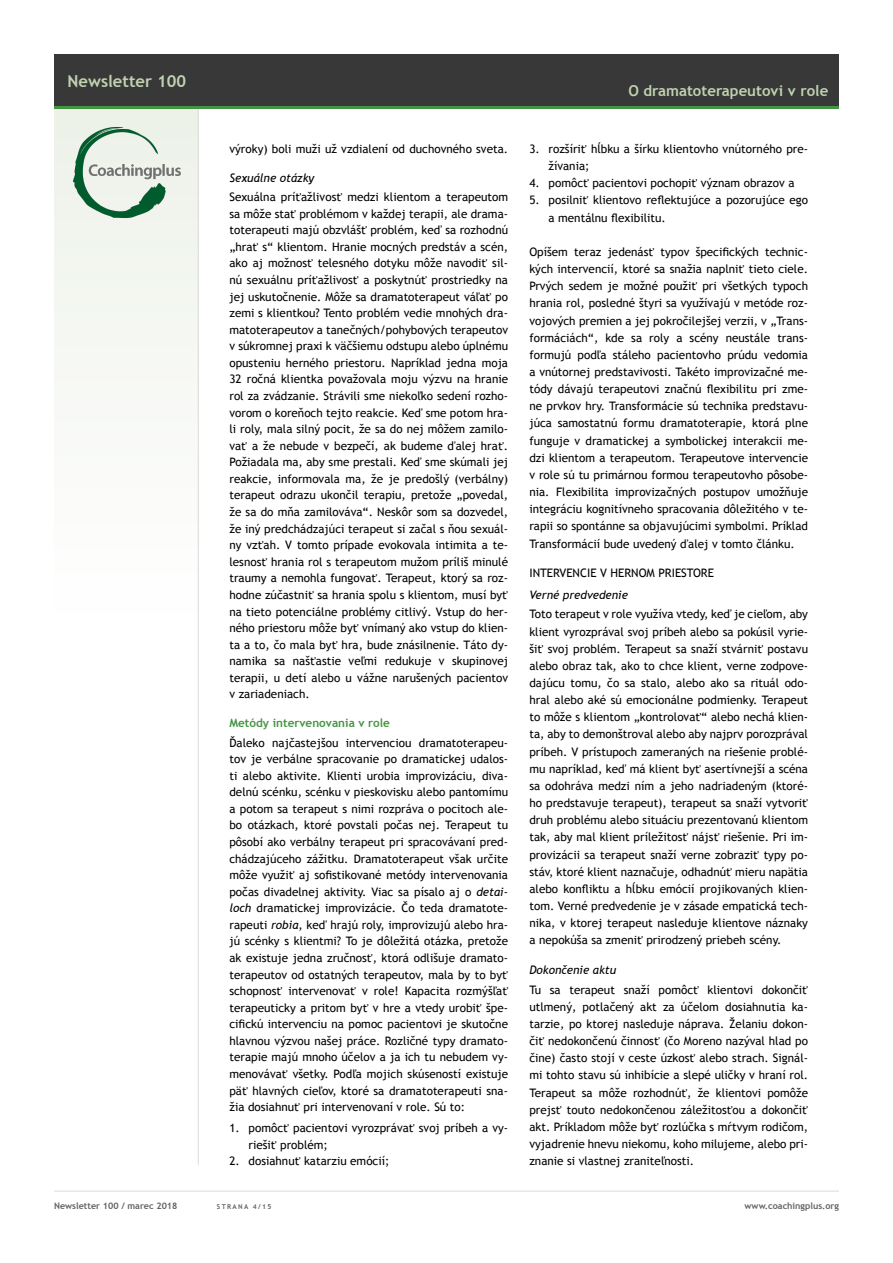
<style>
.page{position:relative;width:893px;height:1263px;background:#fff}
.page>*{position:absolute;margin:0;border:0;box-sizing:border-box;transform-origin:0 0}
.t1{font:700 16.5px "Trebuchet MS";color:#c0d2b0}
.t2{font:700 15px "Trebuchet MS";color:#c0d2b0}
.t3{font:11.7px/16.5px "Trebuchet MS";color:#000;text-align:justify}
.t4{font:italic 11.7px "Trebuchet MS";color:#000}
.t5{font:700 11.7px "Trebuchet MS";color:#449542}
.t6{font:700 9px "Trebuchet MS";color:#636362}
.t7{font:700 6.75px "Trebuchet MS";letter-spacing:.2em;color:#636362}
.s1{font-style:italic}
</style>
<div class="page">
<div style="left:54px;top:106px;width:145px;height:525px;background:#f7f9f5"></div>
<hr style="left:54px;top:1191px;width:785px;height:1px;background:#dadad9">
<hr style="left:198px;top:108px;width:1px;height:1057px;background:#dadad9">
<div style="left:54px;top:54px;width:785px;height:53px;background:#383838"></div>
<hr style="left:54px;top:106px;width:785px;height:3px;background:#449542">
<img style="left:74px;top:127px;width:106px;height:91px">
<h1 class="t1" style="left:68px;top:70px;width:120px">Newsletter 100</h1>
<p class="t3" style="left:229px;top:141px;width:280px">výroky) boli muži už vzdialení od duchovného sveta.</p>
<p class="t4" style="left:229px;top:171px;width:86px">Sexuálne otázky</p>
<p class="t3" style="left:229px;top:189px;width:280px">Sexuálna príťažlivosť medzi klientom a terapeutom sa môže stať problémom v každej terapii, ale drama&shy;toterapeuti majú obzvlášť problém, keď sa rozhodnú „hrať s“ klientom. Hranie mocných predstáv a scén, ako aj možnosť telesného dotyku môže navodiť sil&shy;nú sexuálnu príťažlivosť a poskytnúť prostriedky na jej uskutočnenie. Môže sa dramatoterapeut váľať po zemi s klientkou? Tento problém vedie mnohých dra&shy;matoterapeutov a tanečných/pohybových terapeutov v súkromnej praxi k väčšiemu odstupu alebo úplnému opusteniu herného priestoru. Napríklad jedna moja 32 ročná klientka považovala moju výzvu na hranie rol za zvádzanie. Strávili sme niekoľko sedení rozho&shy;vorom o koreňoch tejto reakcie. Keď sme potom hra&shy;li roly, mala silný pocit, že sa do nej môžem zamilo&shy;vať a že nebude v bezpečí, ak budeme ďalej hrať.<br>Požiadala ma, aby sme prestali. Keď sme skúmali jej reakcie, informovala ma, že je predošlý (verbálny) terapeut odrazu ukončil terapiu, pretože „povedal, že sa do mňa zamilováva“. Neskôr som sa dozvedel, že iný predchádzajúci terapeut si začal s ňou sexuál&shy;ny vzťah. V tomto prípade evokovala intimita a te&shy;lesnosť hrania rol s terapeutom mužom príliš minulé traumy a nemohla fungovať. Terapeut, ktorý sa roz&shy;hodne zúčastniť sa hrania spolu s klientom, musí byť na tieto potenciálne problémy citlivý. Vstup do her&shy;ného priestoru môže byť vnímaný ako vstup do klien&shy;ta a to, čo mala byť hra, bude znásilnenie. Táto dy&shy;namika sa našťastie veľmi redukuje v skupinovej terapii, u detí alebo u vážne narušených pacientov v zariadeniach.</p>
<p class="t5" style="left:229px;top:716px;width:162px">Metódy intervenovania v role</p>
<p class="t3" style="left:229px;top:734px;width:280px">Ďaleko najčastejšou intervenciou dramatoterapeu&shy;tov je verbálne spracovanie po dramatickej udalos&shy;ti alebo aktivite. Klienti urobia improvizáciu, diva&shy;delnú scénku, scénku v pieskovisku alebo pantomímu a potom sa terapeut s nimi rozpráva o pocitoch ale&shy;bo otázkach, ktoré povstali počas nej. Terapeut tu pôsobí ako verbálny terapeut pri spracovávaní pred&shy;chádzajúceho zážitku. Dramatoterapeut však určite môže využiť aj sofistikované metódy intervenovania počas divadelnej aktivity. Viac sa písalo aj o <span class="s1">detai&shy;loch</span> dramatickej improvizácie. Čo teda dramatote&shy;rapeuti <span class="s1">robia</span>, keď hrajú roly, improvizujú alebo hra&shy;jú scénky s klientmi? To je dôležitá otázka, pretože ak existuje jedna zručnosť, ktorá odlišuje dramato&shy;terapeutov od ostatných terapeutov, mala by to byť schopnosť intervenovať v role! Kapacita rozmýšľať terapeuticky a pritom byť v hre a vtedy urobiť špe&shy;cifickú intervenciu na pomoc pacientovi je skutočne hlavnou výzvou našej práce. Rozličné typy dramato&shy;terapie majú mnoho účelov a ja ich tu nebudem vy&shy;menovávať všetky. Podľa mojich skúseností existuje päť hlavných cieľov, ktoré sa dramatoterapeuti sna&shy;žia dosiahnuť pri intervenovaní v role. Sú to:</p>
<p class="t3" style="left:249px;top:1120px;width:261px;text-indent:-19px">1. pomôcť pacientovi vyrozprávať svoj príbeh a vy&shy;riešiť problém;</p>
<p class="t3" style="left:229px;top:1153px;width:161px">2. dosiahnuť katarziu emócií;</p>
<p class="t2" style="left:628px;top:81px;width:201px">O dramatoterapeutovi v role</p>
<p class="t3" style="left:549px;top:140px;width:261px;line-height:17.1px;text-indent:-19px">3. rozšíriť hĺbku a šírku klientovho vnútorného pre&shy;žívania;</p>
<p class="t3" style="left:529px;top:175px;width:267px">4. pomôcť pacientovi pochopiť význam obrazov a</p>
<p class="t3" style="left:549px;top:192px;width:261px;line-height:17.1px;text-indent:-19px">5. posilniť klientovo reflektujúce a pozorujúce ego a mentálnu flexibilitu.</p>
<p class="t3" style="left:529px;top:243px;width:280px;line-height:17.1px">Opíšem teraz jedenásť typov špecifických technic&shy;kých intervencií, ktoré sa snažia naplniť tieto ciele.<br>Prvých sedem je možné použiť pri všetkých typoch hrania rol, posledné štyri sa využívajú v metóde roz&shy;vojových premien a jej pokročilejšej verzii, v „Trans&shy;formáciách“, kde sa roly a scény neustále trans&shy;formujú podľa stáleho pacientovho prúdu vedomia a vnútornej predstavivosti. Takéto improvizačné me&shy;tódy dávajú terapeutovi značnú flexibilitu pri zme&shy;ne prvkov hry. Transformácie sú technika predstavu&shy;júca samostatnú formu dramatoterapie, ktorá plne funguje v dramatickej a symbolickej interakcii me&shy;dzi klientom a terapeutom. Terapeutove intervencie v role sú tu primárnou formou terapeutovho pôsobe&shy;nia. Flexibilita improvizačných postupov umožňuje integráciu kognitívneho spracovania dôležitého v te&shy;rapii so spontánne sa objavujúcimi symbolmi. Príklad Transformácií bude uvedený ďalej v tomto článku.</p>
<p class="t3" style="left:529px;top:565px;width:186px">INTERVENCIE V HERNOM PRIESTORE</p>
<p class="t4" style="left:529px;top:587px;width:100px">Verné predvedenie</p>
<p class="t3" style="left:529px;top:606px;width:280px;line-height:17.1px">Toto terapeut v role využíva vtedy, keď je cieľom, aby klient vyrozprával svoj príbeh alebo sa pokúsil vyrie&shy;šiť svoj problém. Terapeut sa snaží stvárniť postavu alebo obraz tak, ako to chce klient, verne zodpove&shy;dajúcu tomu, čo sa stalo, alebo ako sa rituál odo&shy;hral alebo aké sú emocionálne podmienky. Terapeut to môže s klientom „kontrolovať“ alebo nechá klien&shy;ta, aby to demonštroval alebo aby najprv porozprával príbeh. V prístupoch zameraných na riešenie problé&shy;mu napríklad, keď má klient byť asertívnejší a scéna sa odohráva medzi ním a jeho nadriadeným (ktoré&shy;ho predstavuje terapeut), terapeut sa snaží vytvoriť druh problému alebo situáciu prezentovanú klientom tak, aby mal klient príležitosť nájsť riešenie. Pri im&shy;provizácii sa terapeut snaží verne zobraziť typy po&shy;stáv, ktoré klient naznačuje, odhadnúť mieru napätia alebo konfliktu a hĺbku emócií projikovaných klien&shy;tom. Verné predvedenie je v zásade empatická tech&shy;nika, v ktorej terapeut nasleduje klientove náznaky a nepokúša sa zmeniť prirodzený priebeh scény.</p>
<p class="t4" style="left:529px;top:963px;width:88px">Dokončenie aktu</p>
<p class="t3" style="left:529px;top:981px;width:280px;line-height:17.1px">Tu sa terapeut snaží pomôcť klientovi dokončiť utlmený, potlačený akt za účelom dosiahnutia ka&shy;tarzie, po ktorej nasleduje náprava. Želaniu dokon&shy;čiť nedokončenú činnosť (čo Moreno nazýval hlad po čine) často stojí v ceste úzkosť alebo strach. Signál&shy;mi tohto stavu sú inhibície a slepé uličky v hraní rol.<br>Terapeut sa môže rozhodnúť, že klientovi pomôže prejsť touto nedokončenou záležitosťou a dokončiť akt. Príkladom môže byť rozlúčka s mŕtvym rodičom, vyjadrenie hnevu niekomu, koho milujeme, alebo pri&shy;znanie si vlastnej zraniteľnosti.</p>
<p class="t6" style="left:54px;top:1200px;width:125px">Newsletter 100 / marec 2018</p>
<p class="t7" style="left:217px;top:1202px;width:56px">STRANA 4/15</p>
<p class="t6" style="left:745px;top:1200px;width:96px">www.coachingplus.org</p>
</div>
